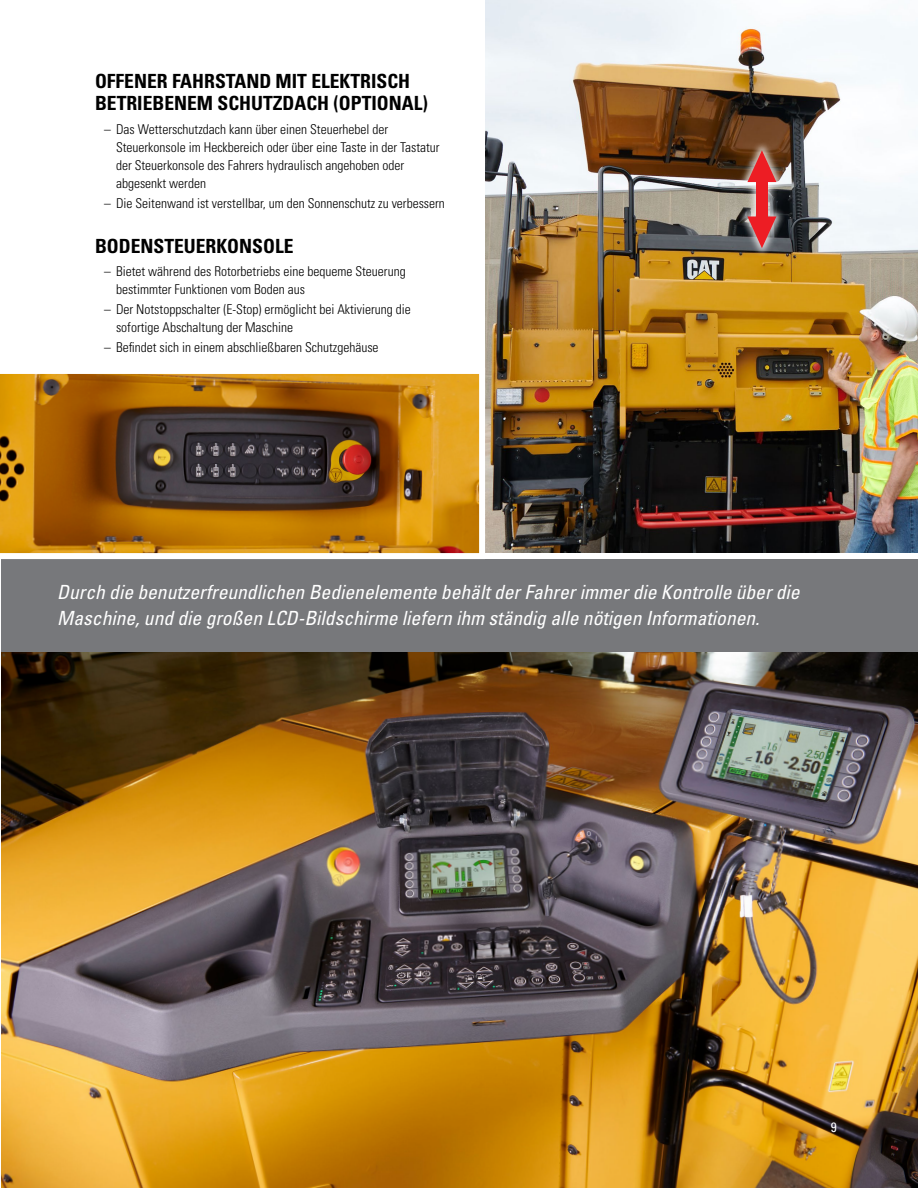
<style>
.page{position:relative;width:918px;height:1188px;background:#fff}
.page>*{position:absolute;margin:0;border:0;box-sizing:border-box;transform-origin:0 0}
.t1{font:italic condensed 19.5px/25.5px "Univers LT Std";color:#fff}
.t2{font:700 condensed 19.5px/22.5px "Univers LT Std";color:#000}
.t3{font:300 condensed 13.5px/18px "Univers LT Std";color:#000}
.t4{font:condensed 13.5px "Univers LT Std";color:#fff}
</style>
<div class="page">
<img style="left:1px;top:652px;width:917px;height:536px">
<div style="left:1px;top:559px;width:917px;height:93px;background:#77787b"></div>
<img style="left:485px;top:0;width:433px;height:552px">
<svg style="left:0;top:374px;width:480px;height:180px;background:#966319"></svg>
<img style="left:0;top:0;width:1px;height:541px">
<div style="left:738px;top:141px;width:48px;height:117px;background:#fff;opacity:.75"></div>
<svg style="left:747px;top:150px;width:29px;height:32px"></svg>
<svg style="left:747px;top:216px;width:29px;height:32px"></svg>
<div style="left:756px;top:178px;width:12px;height:45px;background:#ed1d24"></div>
<h1 class="t2" style="left:95px;top:70px;width:334px">OFFENER FAHRSTAND MIT ELEKTRISCH<br>BETRIEBENEM SCHUTZDACH (OPTIONAL)</h1>
<p class="t3" style="left:116px;top:120px;width:325px;text-indent:-12px">– Das Wetterschutzdach kann über einen Steuerhebel der Steuerkonsole im Heckbereich oder über eine Taste in der Tastatur der Steuerkonsole des Fahrers hydraulisch angehoben oder abgesenkt werden</p>
<p class="t3" style="left:104px;top:194px;width:342px">– Die Seitenwand ist verstellbar, um den Sonnenschutz zu verbessern</p>
<h1 class="t2" style="left:95px;top:234px;width:200px">BODENSTEUERKONSOLE</h1>
<p class="t3" style="left:116px;top:262px;width:291px;text-indent:-12px">– Bietet während des Rotorbetriebs eine bequeme Steuerung bestimmter Funktionen vom Boden aus</p>
<p class="t3" style="left:116px;top:300px;width:296px;text-indent:-12px">– Der Notstoppschalter (E-Stop) ermöglicht bei Aktivierung die sofortige Abschaltung der Maschine</p>
<p class="t3" style="left:104px;top:339px;width:276px">– Befindet sich in einem abschließbaren Schutzgehäuse</p>
<h1 class="t1" style="left:57px;top:579px;width:744px">Durch die benutzerfreundlichen Bedienelemente behält der Fahrer immer die Kontrolle über die<br>Maschine, und die großen LCD-Bildschirme liefern ihm ständig alle nötigen Informationen.</h1>
<p class="t4" style="left:831px;top:1119px;width:8px">9</p>
</div>
